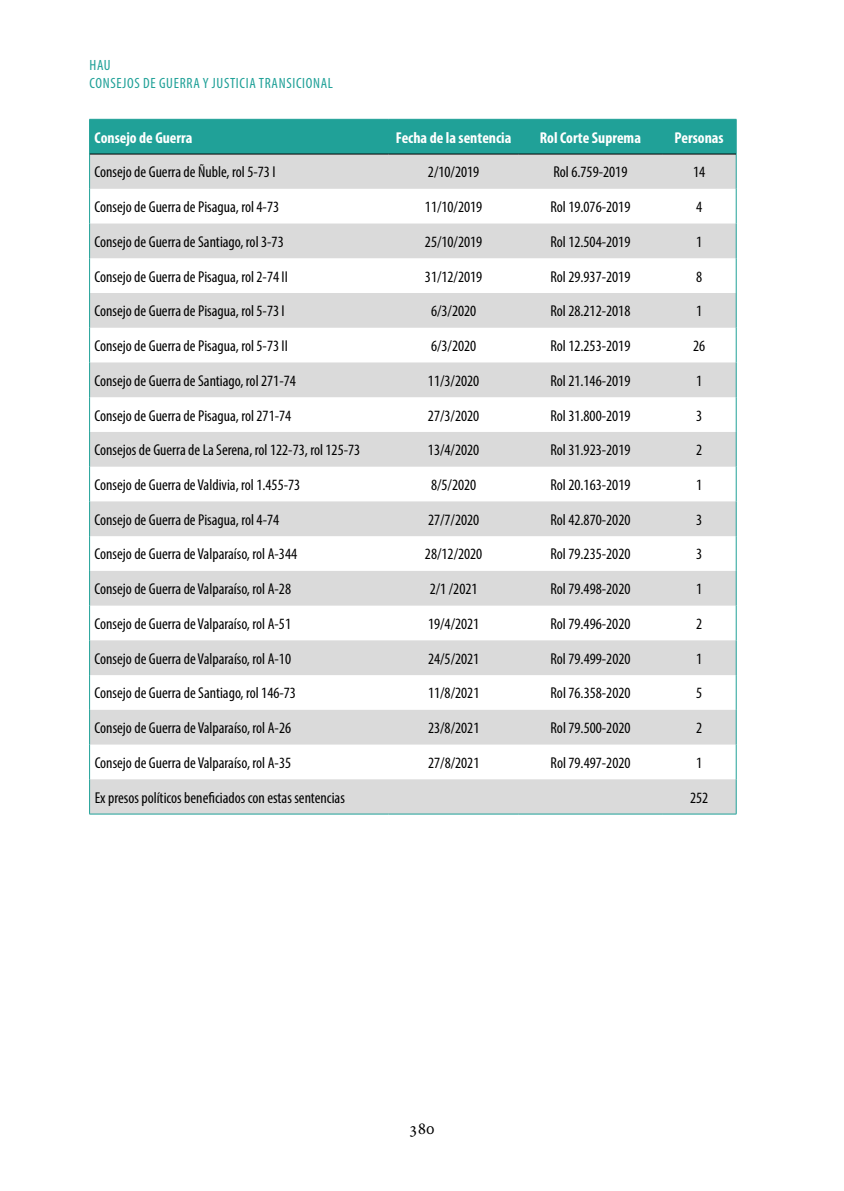
<style>
.page{position:relative;width:844px;height:1191px;background:#fff}
.page>*{position:absolute;margin:0;border:0;box-sizing:border-box;transform-origin:0 0}
.t1{font:17.5px "Minion Pro";color:#000}
.t2{font:condensed 15.75px "Myriad Pro";color:#000}
.t3{font:700 condensed 15.75px "Myriad Pro";color:#fff}
.t4{font:condensed 14.88px/17.8px "Myriad Pro";letter-spacing:.045em;color:#20a198}
</style>
<div class="page">
<div style="left:90px;top:120px;width:645px;height:34px;background:#20a198"></div>
<svg style="left:90px;top:155px;width:645px;height:658px;fill:#dadada"></svg>
<hr style="left:89px;top:119px;width:299px;height:1px;background:#20a198">
<hr style="left:89px;top:119px;width:1px;height:35px;background:#20a198">
<hr style="left:388px;top:119px;width:130px;height:1px;background:#20a198">
<hr style="left:518px;top:119px;width:144px;height:1px;background:#20a198">
<hr style="left:662px;top:119px;width:74px;height:1px;background:#20a198">
<hr style="left:735px;top:119px;width:1px;height:35px;background:#20a198">
<hr style="left:89px;top:154px;width:1px;height:35px;background:#20a198">
<hr style="left:735px;top:154px;width:1px;height:35px;background:#20a198">
<hr style="left:89px;top:189px;width:1px;height:34px;background:#20a198">
<hr style="left:735px;top:189px;width:1px;height:34px;background:#20a198">
<hr style="left:89px;top:223px;width:1px;height:35px;background:#20a198">
<hr style="left:735px;top:223px;width:1px;height:35px;background:#20a198">
<hr style="left:89px;top:258px;width:1px;height:35px;background:#20a198">
<hr style="left:735px;top:258px;width:1px;height:35px;background:#20a198">
<hr style="left:89px;top:293px;width:1px;height:35px;background:#20a198">
<hr style="left:735px;top:293px;width:1px;height:35px;background:#20a198">
<hr style="left:89px;top:328px;width:1px;height:34px;background:#20a198">
<hr style="left:735px;top:328px;width:1px;height:34px;background:#20a198">
<hr style="left:89px;top:362px;width:1px;height:35px;background:#20a198">
<hr style="left:735px;top:362px;width:1px;height:35px;background:#20a198">
<hr style="left:89px;top:397px;width:1px;height:35px;background:#20a198">
<hr style="left:735px;top:397px;width:1px;height:35px;background:#20a198">
<hr style="left:89px;top:432px;width:1px;height:35px;background:#20a198">
<hr style="left:735px;top:432px;width:1px;height:35px;background:#20a198">
<hr style="left:89px;top:467px;width:1px;height:34px;background:#20a198">
<hr style="left:735px;top:467px;width:1px;height:34px;background:#20a198">
<hr style="left:89px;top:501px;width:1px;height:35px;background:#20a198">
<hr style="left:735px;top:501px;width:1px;height:35px;background:#20a198">
<hr style="left:89px;top:536px;width:1px;height:35px;background:#20a198">
<hr style="left:735px;top:536px;width:1px;height:35px;background:#20a198">
<hr style="left:89px;top:571px;width:1px;height:34px;background:#20a198">
<hr style="left:735px;top:571px;width:1px;height:34px;background:#20a198">
<hr style="left:89px;top:605px;width:1px;height:35px;background:#20a198">
<hr style="left:735px;top:605px;width:1px;height:35px;background:#20a198">
<hr style="left:89px;top:640px;width:1px;height:35px;background:#20a198">
<hr style="left:735px;top:640px;width:1px;height:35px;background:#20a198">
<hr style="left:89px;top:675px;width:1px;height:35px;background:#20a198">
<hr style="left:735px;top:675px;width:1px;height:35px;background:#20a198">
<hr style="left:89px;top:710px;width:1px;height:34px;background:#20a198">
<hr style="left:735px;top:710px;width:1px;height:34px;background:#20a198">
<hr style="left:89px;top:744px;width:1px;height:35px;background:#20a198">
<hr style="left:735px;top:744px;width:1px;height:35px;background:#20a198">
<hr style="left:89px;top:779px;width:1px;height:35px;background:#20a198">
<hr style="left:735px;top:779px;width:1px;height:35px;background:#20a198">
<hr style="left:89px;top:813px;width:299px;height:1px;background:#20a198">
<hr style="left:388px;top:813px;width:130px;height:1px;background:#20a198">
<hr style="left:518px;top:813px;width:144px;height:1px;background:#20a198">
<hr style="left:662px;top:813px;width:74px;height:1px;background:#20a198">
<hr style="left:90px;top:154px;width:298px;height:1px;background:#000">
<hr style="left:388px;top:154px;width:130px;height:1px;background:#000">
<hr style="left:518px;top:154px;width:144px;height:1px;background:#000">
<hr style="left:662px;top:154px;width:73px;height:1px;background:#000">
<p class="t4" style="left:89px;top:56px;width:23px">HAU<br>Conse</p>
<p class="t4" style="left:122px;top:74px;width:45px">josdeguerra</p>
<p class="t4" style="left:203px;top:74px;width:70px">y justicia transicional</p>
<p class="t3" style="left:94px;top:127px;width:99px">Consejo de Guerra</p>
<p class="t3" style="left:396px;top:127px;width:117px">Fecha de la sentencia</p>
<p class="t3" style="left:539px;top:127px;width:103px">Rol Corte Suprema</p>
<p class="t3" style="left:674px;top:127px;width:50px">Personas</p>
<p class="t2" style="left:94px;top:163px;width:182px">Consejo de Guerra de Ñuble, rol 5-73 I</p>
<p class="t2" style="left:428px;top:163px;width:53px">2/10/2019</p>
<p class="t2" style="left:553px;top:163px;width:75px">Rol 6.759-2019</p>
<p class="t2" style="left:693px;top:163px;width:14px">14</p>
<p class="t2" style="left:94px;top:197px;width:186px">Consejo de Guerra de Pisagua, rol 4-73</p>
<p class="t2" style="left:425px;top:197px;width:59px">11/10/2019</p>
<p class="t2" style="left:550px;top:197px;width:81px">Rol 19.076-2019</p>
<p class="t2" style="left:696px;top:197px;width:8px">4</p>
<p class="t2" style="left:94px;top:232px;width:191px">Consejo de Guerra de Santiago, rol 3-73</p>
<p class="t2" style="left:425px;top:232px;width:59px">25/10/2019</p>
<p class="t2" style="left:550px;top:232px;width:81px">Rol 12.504-2019</p>
<p class="t2" style="left:696px;top:232px;width:8px">1</p>
<p class="t2" style="left:94px;top:267px;width:195px">Consejo de Guerra de Pisagua, rol 2-74 II</p>
<p class="t2" style="left:425px;top:267px;width:59px">31/12/2019</p>
<p class="t2" style="left:550px;top:267px;width:81px">Rol 29.937-2019</p>
<p class="t2" style="left:696px;top:267px;width:8px">8</p>
<p class="t2" style="left:94px;top:301px;width:192px">Consejo de Guerra de Pisagua, rol 5-73 I</p>
<p class="t2" style="left:431px;top:301px;width:47px">6/3/2020</p>
<p class="t2" style="left:550px;top:301px;width:81px">Rol 28.212-2018</p>
<p class="t2" style="left:696px;top:301px;width:8px">1</p>
<p class="t2" style="left:94px;top:336px;width:195px">Consejo de Guerra de Pisagua, rol 5-73 II</p>
<p class="t2" style="left:431px;top:336px;width:47px">6/3/2020</p>
<p class="t2" style="left:550px;top:336px;width:81px">Rol 12.253-2019</p>
<p class="t2" style="left:692px;top:336px;width:14px">26</p>
<p class="t2" style="left:94px;top:371px;width:203px">Consejo de Guerra de Santiago, rol 271-74</p>
<p class="t2" style="left:428px;top:371px;width:53px">11/3/2020</p>
<p class="t2" style="left:550px;top:371px;width:81px">Rol 21.146-2019</p>
<p class="t2" style="left:696px;top:371px;width:8px">1</p>
<p class="t2" style="left:94px;top:406px;width:198px">Consejo de Guerra de Pisagua, rol 271-74</p>
<p class="t2" style="left:428px;top:406px;width:53px">27/3/2020</p>
<p class="t2" style="left:550px;top:406px;width:81px">Rol 31.800-2019</p>
<p class="t2" style="left:696px;top:406px;width:8px">3</p>
<p class="t2" style="left:94px;top:440px;width:267px">Consejos de Guerra de La Serena, rol 122-73, rol 125-73</p>
<p class="t2" style="left:428px;top:440px;width:53px">13/4/2020</p>
<p class="t2" style="left:550px;top:440px;width:81px">Rol 31.923-2019</p>
<p class="t2" style="left:696px;top:440px;width:8px">2</p>
<p class="t2" style="left:95px;top:475px;width:207px">Consejo de Guerra de Valdivia, rol 1.455-73</p>
<p class="t2" style="left:431px;top:475px;width:47px">8/5/2020</p>
<p class="t2" style="left:550px;top:475px;width:81px">Rol 20.163-2019</p>
<p class="t2" style="left:696px;top:475px;width:8px">1</p>
<p class="t2" style="left:95px;top:510px;width:186px">Consejo de Guerra de Pisagua, rol 4-74</p>
<p class="t2" style="left:428px;top:510px;width:53px">27/7/2020</p>
<p class="t2" style="left:550px;top:510px;width:81px">Rol 42.870-2020</p>
<p class="t2" style="left:696px;top:510px;width:8px">3</p>
<p class="t2" style="left:95px;top:545px;width:204px">Consejo de Guerra de Valparaíso, rol A-344</p>
<p class="t2" style="left:425px;top:545px;width:59px">28/12/2020</p>
<p class="t2" style="left:550px;top:545px;width:81px">Rol 79.235-2020</p>
<p class="t2" style="left:696px;top:545px;width:8px">3</p>
<p class="t2" style="left:95px;top:579px;width:198px">Consejo de Guerra de Valparaíso, rol A-28</p>
<p class="t2" style="left:429px;top:579px;width:49px">2/1 /2021</p>
<p class="t2" style="left:550px;top:579px;width:81px">Rol 79.498-2020</p>
<p class="t2" style="left:696px;top:579px;width:8px">1</p>
<p class="t2" style="left:95px;top:614px;width:198px">Consejo de Guerra de Valparaíso, rol A-51</p>
<p class="t2" style="left:428px;top:614px;width:53px">19/4/2021</p>
<p class="t2" style="left:550px;top:614px;width:81px">Rol 79.496-2020</p>
<p class="t2" style="left:696px;top:614px;width:8px">2</p>
<p class="t2" style="left:95px;top:649px;width:198px">Consejo de Guerra de Valparaíso, rol A-10</p>
<p class="t2" style="left:428px;top:649px;width:53px">24/5/2021</p>
<p class="t2" style="left:550px;top:649px;width:81px">Rol 79.499-2020</p>
<p class="t2" style="left:696px;top:649px;width:8px">1</p>
<p class="t2" style="left:95px;top:683px;width:203px">Consejo de Guerra de Santiago, rol 146-73</p>
<p class="t2" style="left:428px;top:683px;width:53px">11/8/2021</p>
<p class="t2" style="left:550px;top:683px;width:81px">Rol 76.358-2020</p>
<p class="t2" style="left:696px;top:683px;width:8px">5</p>
<p class="t2" style="left:95px;top:718px;width:198px">Consejo de Guerra de Valparaíso, rol A-26</p>
<p class="t2" style="left:428px;top:718px;width:53px">23/8/2021</p>
<p class="t2" style="left:550px;top:718px;width:81px">Rol 79.500-2020</p>
<p class="t2" style="left:696px;top:718px;width:8px">2</p>
<p class="t2" style="left:95px;top:753px;width:198px">Consejo de Guerra de Valparaíso, rol A-35</p>
<p class="t2" style="left:428px;top:753px;width:53px">27/8/2021</p>
<p class="t2" style="left:550px;top:753px;width:81px">Rol 79.497-2020</p>
<p class="t2" style="left:696px;top:753px;width:8px">1</p>
<p class="t2" style="left:95px;top:788px;width:252px">Ex presos políticos beneficiados con estas sentencias</p>
<p class="t2" style="left:690px;top:788px;width:20px">252</p>
<p class="t1" style="left:409px;top:1117px;width:27px">380</p>
</div>
